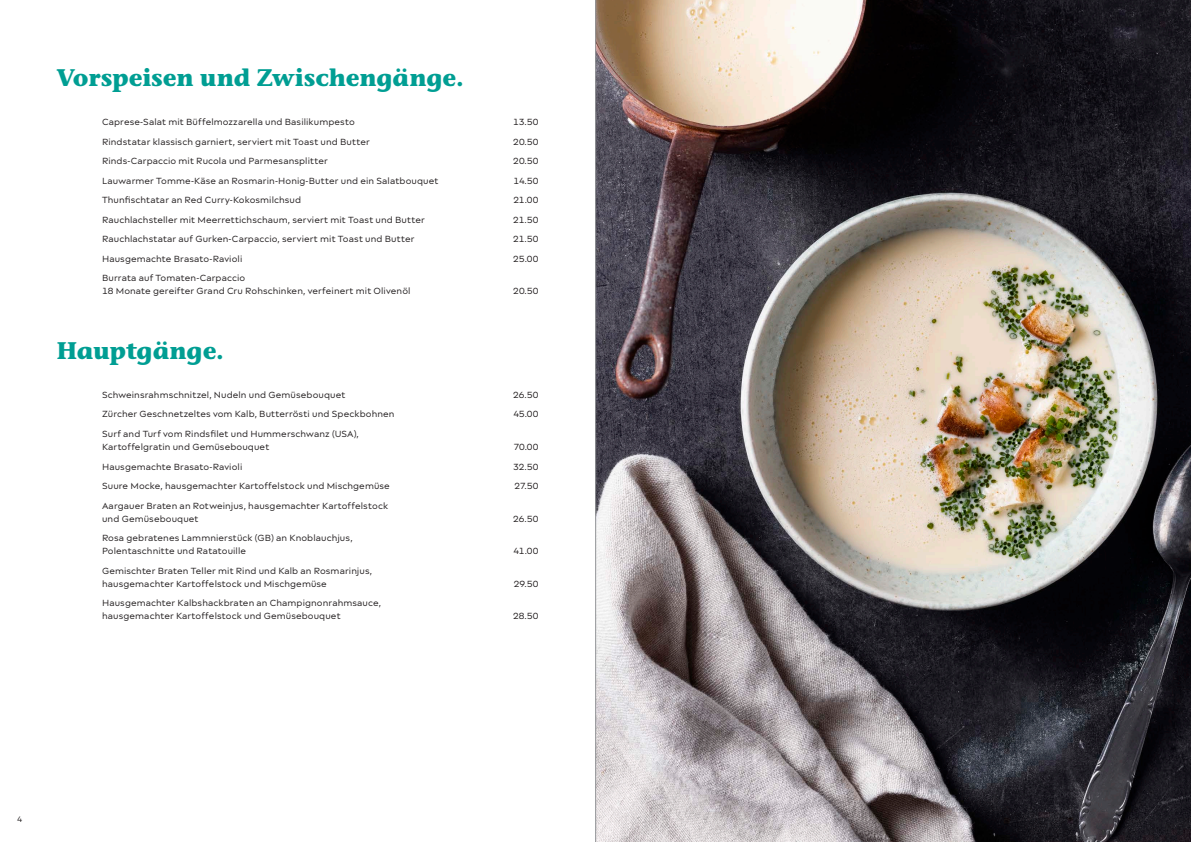
<style>
.page{position:relative;width:1191px;height:842px;background:#fff}
.page>*{position:absolute;margin:0;border:0;box-sizing:border-box;transform-origin:0 0}
.Titel_Innenseite{font:700 24px "Stone Informal ITC Pro";color:#009e93}
.Titel_Innenseite_2{font:700 24px "Stone Informal ITC Pro";letter-spacing:-.01em;color:#009e93}
.Lauftext_Tab_19_5{font:9.5px "Matteo";letter-spacing:.01em;color:#231f20}
.Lauftext{font:9.5px "Matteo";letter-spacing:.01em;color:#231f20}
.t1{font:8.5px "Matteo";color:#231f20}
</style>
<div class="page">
<img style="left:596px;top:0;width:595px;height:842px">
<hr style="left:595px;top:0;width:1px;height:842px;background:#939598">
<p class="Titel_Innenseite" style="left:57px;top:62px;width:408px">Vorspeisen und Zwischengänge.</p>
<p class="Lauftext_Tab_19_5" style="left:102px;top:116px;width:254px">Caprese-Salat mit Büffelmozzarella und Basilikumpesto</p>
<p class="Lauftext_Tab_19_5" style="left:513px;top:116px;width:27px">13.50</p>
<p class="Lauftext_Tab_19_5" style="left:102px;top:136px;width:269px">Rindstatar klassisch garniert, serviert mit Toast und Butter</p>
<p class="Lauftext_Tab_19_5" style="left:513px;top:136px;width:27px">20.50</p>
<p class="Lauftext_Tab_19_5" style="left:102px;top:155px;width:227px">Rinds-Carpaccio mit Rucola und Parmesansplitter</p>
<p class="Lauftext_Tab_19_5" style="left:513px;top:155px;width:27px">20.50</p>
<p class="Lauftext_Tab_19_5" style="left:102px;top:175px;width:338px">Lauwarmer Tomme-Käse an Rosmarin-Honig-Butter und ein Salatbouquet</p>
<p class="Lauftext_Tab_19_5" style="left:513px;top:175px;width:27px">14.50</p>
<p class="Lauftext_Tab_19_5" style="left:102px;top:194px;width:201px">Thunfischtatar an Red Curry-Kokosmilchsud</p>
<p class="Lauftext_Tab_19_5" style="left:513px;top:194px;width:27px">21.00</p>
<p class="Lauftext_Tab_19_5" style="left:102px;top:214px;width:324px">Rauchlachsteller mit Meerrettichschaum, serviert mit Toast und Butter</p>
<p class="Lauftext_Tab_19_5" style="left:513px;top:214px;width:27px">21.50</p>
<p class="Lauftext_Tab_19_5" style="left:102px;top:233px;width:314px">Rauchlachstatar auf Gurken-Carpaccio, serviert mit Toast und Butter</p>
<p class="Lauftext_Tab_19_5" style="left:513px;top:233px;width:27px">21.50</p>
<p class="Lauftext_Tab_19_5" style="left:102px;top:253px;width:142px">Hausgemachte Brasato-Ravioli</p>
<p class="Lauftext_Tab_19_5" style="left:513px;top:253px;width:27px">25.00</p>
<p class="Lauftext_Tab_19_5" style="left:102px;top:272px;width:145px">Burrata auf Tomaten-Carpaccio</p>
<p class="Lauftext" style="left:102px;top:285px;width:310px">18 Monate gereifter Grand Cru Rohschinken, verfeinert mit Olivenöl</p>
<p class="Lauftext" style="left:513px;top:285px;width:27px">20.50</p>
<p class="Titel_Innenseite_2" style="left:57px;top:335px;width:169px">Hauptgänge.</p>
<p class="Lauftext_Tab_19_5" style="left:102px;top:389px;width:245px">Schweinsrahmschnitzel, Nudeln und Gemüsebouquet</p>
<p class="Lauftext_Tab_19_5" style="left:513px;top:389px;width:27px">26.50</p>
<p class="Lauftext_Tab_19_5" style="left:102px;top:409px;width:294px">Zürcher Geschnetzeltes vom Kalb, Butterrösti und Speckbohnen</p>
<p class="Lauftext_Tab_19_5" style="left:513px;top:409px;width:27px">45.00</p>
<p class="Lauftext_Tab_19_5" style="left:102px;top:428px;width:258px">Surf and Turf vom Rindsfilet und Hummerschwanz (USA),</p>
<p class="Lauftext" style="left:102px;top:441px;width:169px">Kartoffelgratin und Gemüsebouquet</p>
<p class="Lauftext" style="left:514px;top:441px;width:26px">70.00</p>
<p class="Lauftext_Tab_19_5" style="left:102px;top:461px;width:142px">Hausgemachte Brasato-Ravioli</p>
<p class="Lauftext_Tab_19_5" style="left:513px;top:461px;width:27px">32.50</p>
<p class="Lauftext_Tab_19_5" style="left:102px;top:480px;width:289px">Suure Mocke, hausgemachter Kartoffelstock und Mischgemüse</p>
<p class="Lauftext_Tab_19_5" style="left:514px;top:480px;width:26px">27.50</p>
<p class="Lauftext_Tab_19_5" style="left:102px;top:500px;width:287px">Aargauer Braten an Rotweinjus, hausgemachter Kartoffelstock</p>
<p class="Lauftext" style="left:102px;top:513px;width:98px">und Gemüsebouquet</p>
<p class="Lauftext" style="left:513px;top:513px;width:27px">26.50</p>
<p class="Lauftext_Tab_19_5" style="left:102px;top:532px;width:252px">Rosa gebratenes Lammnierstück (GB) an Knoblauchjus,</p>
<p class="Lauftext" style="left:102px;top:545px;width:145px">Polentaschnitte und Ratatouille</p>
<p class="Lauftext" style="left:513px;top:545px;width:26px">41.00</p>
<p class="Lauftext_Tab_19_5" style="left:102px;top:565px;width:271px">Gemischter Braten Teller mit Rind und Kalb an Rosmarinjus,</p>
<p class="Lauftext" style="left:102px;top:578px;width:226px">hausgemachter Kartoffelstock und Mischgemüse</p>
<p class="Lauftext" style="left:514px;top:578px;width:26px">29.50</p>
<p class="Lauftext_Tab_19_5" style="left:102px;top:597px;width:280px">Hausgemachter Kalbshackbraten an Champignonrahmsauce,</p>
<p class="Lauftext" style="left:102px;top:610px;width:240px">hausgemachter Kartoffelstock und Gemüsebouquet</p>
<p class="Lauftext" style="left:513px;top:610px;width:27px">28.50</p>
<p class="t1" style="left:17px;top:814px;width:7px">4</p>
</div>
